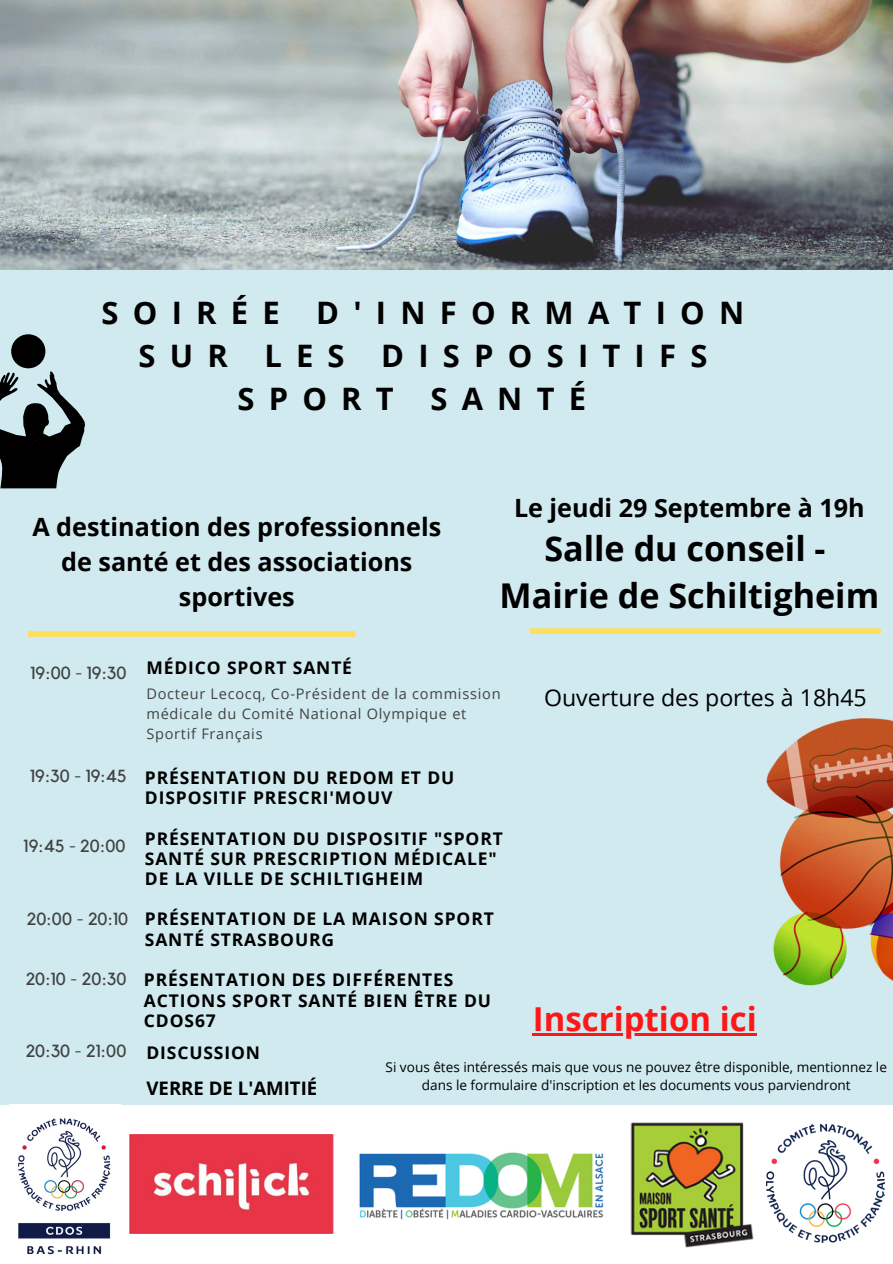
<style>
.page{position:relative;width:893px;height:1264px;background:#fff}
.page>*{position:absolute;margin:0;border:0;box-sizing:border-box;transform-origin:0 0}
.t1{font:700 34.2px/47.2px "Open Sans";color:#000;text-align:center}
.t2{font:700 33px "Open Sans";color:#ff1616}
.t3{font:700 30.9px "Open Sans";letter-spacing:.46em;color:#000}
.t4{font:700 25.2px/34.8px "Open Sans";color:#000;text-align:center}
.t5{font:23.1px "Open Sans";color:#000}
.t6{font:700 18.6px "Open Sans";color:#000}
.t7{font:700 17.4px/20.2px "Open Sans";letter-spacing:.05em;color:#000}
.t8{font:17.4px "Kollektif";color:#424242}
.t9{font:14.55px/20.2px "Open Sans";letter-spacing:.05em;color:#424242}
.t10{font:13.65px/18px "Open Sans";color:#000;text-align:center}
.s1{font-family:"Open Sans";font-weight:700;color:#000}
</style>
<div class="page">
<div style="left:0;top:0;width:892px;height:1262px;background:#d0eaef"></div>
<img style="left:0;top:0;width:892px;height:270px">
<div style="left:28px;top:631px;width:327px;height:6px;background:#ffde59"></div>
<div style="left:529px;top:628px;width:351px;height:6px;background:#ffde59"></div>
<svg style="left:0;top:371px;width:85px;height:117px"></svg>
<div style="left:11px;top:334px;width:34px;height:34px;background:#000;border-radius:50%"></div>
<img style="left:766px;top:719px;width:126px;height:267px">
<div style="left:0;top:1105px;width:892px;height:157px;background:#fff"></div>
<img style="left:766px;top:1124px;width:118px;height:118px">
<img style="left:9px;top:1104px;width:111px;height:151px">
<img style="left:129px;top:1134px;width:205px;height:99px">
<img style="left:359px;top:1152px;width:245px;height:68px">
<img style="left:630px;top:1122px;width:124px;height:126px">
<hr style="left:532px;top:1033px;width:224px;height:2px;background:#ff1616">
<h3 class="t3" style="left:101px;top:291px;width:644px">SOIRÉE D'INFORMATION</h3>
<h3 class="t3" style="left:138px;top:334px;width:570px">SUR LES DISPOSITIFS</h3>
<h3 class="t3" style="left:237px;top:376px;width:350px">SPORT SANTÉ</h3>
<h3 class="t4" style="left:32px;top:509px;width:410px">A destination des professionnels de santé et des associations sportives</h3>
<h3 class="t4" style="left:514px;top:490px;width:352px">Le jeudi 29 Septembre à 19h</h3>
<h1 class="t1" style="left:499px;top:524px;width:381px">Salle du conseil -<br>Mairie de Schiltigheim</h1>
<p class="t7" style="left:146px;top:657px;width:207px">MÉDICO SPORT SANTÉ</p>
<p class="t9" style="left:146px;top:682px;width:355px">Docteur Lecocq, Co-Président de la commission médicale du Comité National Olympique et<br>Sportif Français</p>
<p class="t7" style="left:145px;top:767px;width:311px">PRÉSENTATION DU REDOM ET DU<br>DISPOSITIF PRESCRI'MOUV</p>
<p class="t7" style="left:145px;top:827px;width:359px">PRÉSENTATION DU DISPOSITIF "SPORT<br>SANTÉ SUR PRESCRIPTION MÉDICALE"<br>DE LA VILLE DE SCHILTIGHEIM</p>
<p class="t7" style="left:145px;top:908px;width:350px">PRÉSENTATION DE LA MAISON SPORT<br>SANTÉ STRASBOURG</p>
<p class="t7" style="left:144px;top:969px;width:348px">PRÉSENTATION DES DIFFÉRENTES<br>ACTIONS SPORT SANTÉ BIEN ÊTRE DU<br>CDOS67</p>
<p class="t8" style="left:26px;top:1043px;width:236px">20:30 - 21:00 <span class="s1">DISCUSSION</span></p>
<p class="t8" style="left:30px;top:664px;width:98px">19:00 - 19:30</p>
<p class="t8" style="left:30px;top:767px;width:98px">19:30 - 19:45</p>
<p class="t8" style="left:24px;top:838px;width:103px">19:45 - 20:00</p>
<p class="t8" style="left:27px;top:910px;width:103px">20:00 - 20:10</p>
<p class="t8" style="left:26px;top:970px;width:102px">20:10 - 20:30</p>
<h3 class="t5" style="left:544px;top:681px;width:324px">Ouverture des portes à 18h45</h3>
<h2 class="t2" style="left:532px;top:996px;width:225px">Inscription ici</h2>
<p class="t6" style="left:146px;top:1075px;width:172px">VERRE DE L'AMITIÉ</p>
<p class="t10" style="left:385px;top:1057px;width:503px">Si vous êtes intéressés mais que vous ne pouvez être disponible, mentionnez le dans le formulaire d'inscription et les documents vous parviendront</p>
</div>
